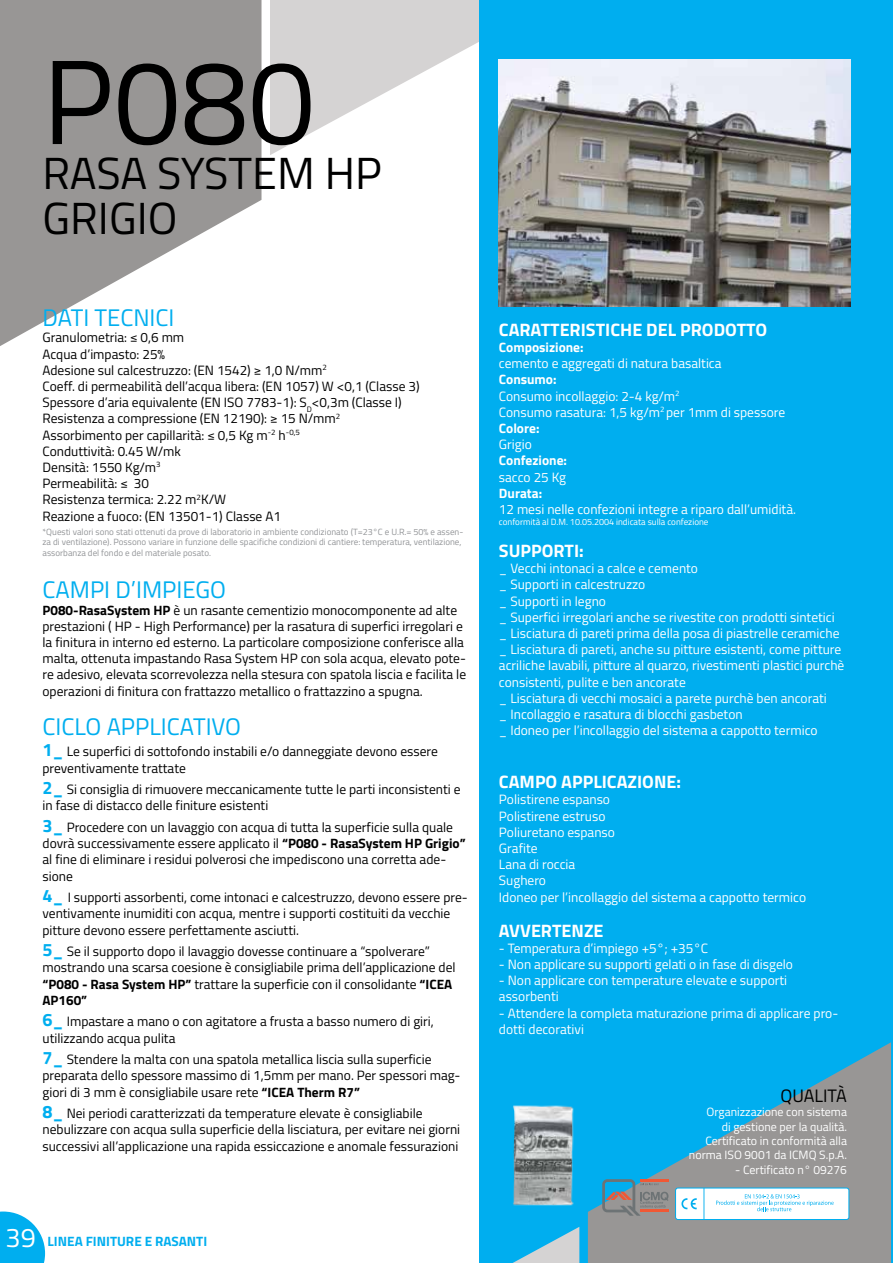
<style>
.page{position:relative;width:893px;height:1263px;background:#fff}
.page>*{position:absolute;margin:0;border:0;box-sizing:border-box;transform-origin:0 0}
.t1{font:120px "Titillium Web";color:#000}
.t2{font:45px/45px "Titillium Web";color:#000}
.t3{font:24px "Titillium Web";color:#00aeef}
.t4{font:700 18px "Titillium Web";color:#fff}
.t5{font:18px "Titillium Web";color:#000}
.t6{font:13.5px/16.2px "Titillium Web";color:#000}
.t7{font:13.5px/16.2px "Titillium Web";color:#fff}
.t8{font:700 13.5px "Titillium Web";color:#fff}
.t9{font:700 13.5px "Titillium Web";color:#00aeef}
.t10{font:12px/14.4px "Titillium Web";color:#fff;text-align:right}
.t11{font:9px/10.8px "Titillium Web";color:#939598}
.t12{font:9px "Titillium Web";color:#fff}
.s1{font-weight:700}
.s2{font-weight:700;font-size:18px;color:#00aeef}
.s3{font-weight:400;font-size:27px;color:#fff}
</style>
<div class="page">
<svg style="left:270px;top:0;width:209px;height:155px"></svg>
<div style="left:479px;top:0;width:413px;height:1263px;background:#00aeef"></div>
<img style="left:499px;top:60px;width:351px;height:246px">
<svg style="left:588px;top:1042px;width:303px;height:221px;fill:#989695"></svg>
<svg style="left:513px;top:1227px;width:66px;height:36px"></svg>
<hr style="left:640px;top:1179px;width:29px;height:3px;background:#f15834">
<hr style="left:640px;top:1209px;width:29px;height:3px;background:#f15834">
<svg style="left:602px;top:1179px;width:66px;height:37px"></svg>
<svg style="left:0;top:0;width:261px;height:346px;fill:#989695"></svg>
<svg style="left:675px;top:1187px;width:174px;height:33px"></svg>
<svg style="left:676px;top:1188px;width:172px;height:31px;background:#eaf8fd"></svg>
<svg style="left:0;top:1211px;width:45px;height:52px"></svg>
<img style="left:513px;top:1086px;width:83px;height:141px">
<hr style="left:892px;top:0;width:1px;height:1263px;background:#00aeef">
<h1 class="t1" style="left:43px;top:14px;width:274px">P080</h1>
<h2 class="t2" style="left:43px;top:149px;width:341px">RASA SYSTEM HP<br>GRIGIO</h2>
<h3 class="t3" style="left:43px;top:300px;width:133px">DATI TECNICI</h3>
<p class="t6" style="left:43px;top:329px;width:379px">Granulometria: ≤ 0,6 mm<br>Acqua d’impasto: 25%<br>Adesione sul calcestruzzo: (EN 1542) ≥ 1,0 N/mm<sup>2<br></sup>Coeff. di permeabilità dell’acqua libera: (EN 1057) W &lt;0,1 (Classe 3)<br>Spessore d’aria equivalente (EN ISO 7783-1): S<sub>D</sub>&lt;0,3m (Classe I)<br>Resistenza a compressione (EN 12190): ≥ 15 N/mm<sup>2<br></sup>Assorbimento per capillarità: ≤ 0,5 Kg m<sup>-2</sup> h<sup>-0,5<br></sup>Conduttività: 0.45 W/mk<br>Densità: 1550 Kg/m<sup>3<br></sup>Permeabilità: ≤ 30<br>Resistenza termica: 2.22 m<sup>2</sup>K/W<br>Reazione a fuoco: (EN 13501-1) Classe A1</p>
<p class="t11" style="left:43px;top:526px;width:422px">*Questi valori sono stati ottenuti da prove di laboratorio in ambiente condizionato (T=23°C e U.R.= 50% e assen&shy;za di ventilazione). Possono variare in funzione delle spacifiche condizioni di cantiere: temperatura, ventilazione, assorbanza del fondo e del materiale posato.</p>
<h3 class="t3" style="left:43px;top:572px;width:185px">CAMPI D’IMPIEGO</h3>
<p class="t6" style="left:43px;top:601px;width:425px"><span class="s1">P080-RasaSystem HP</span> è un rasante cementizio monocomponente ad alte prestazioni ( HP - High Performance) per la rasatura di superfici irregolari e la finitura in interno ed esterno. La particolare composizione conferisce alla malta, ottenuta impastando Rasa System HP con sola acqua, elevato pote&shy;re adesivo, elevata scorrevolezza nella stesura con spatola liscia e facilita le operazioni di finitura con frattazzo metallico o frattazzino a spugna.</p>
<h3 class="t3" style="left:43px;top:709px;width:200px">CICLO APPLICATIVO</h3>
<p class="t6" style="left:43px;top:743px;width:397px"><span class="s2">1_</span> Le superfici di sottofondo instabili e/o danneggiate devono essere preventivamente trattate</p>
<p class="t6" style="left:43px;top:781px;width:419px"><span class="s2">2_</span> Si consiglia di rimuovere meccanicamente tutte le parti inconsistenti e in fase di distacco delle finiture esistenti</p>
<p class="t6" style="left:43px;top:818px;width:425px"><span class="s2">3_</span> Procedere con un lavaggio con acqua di tutta la superficie sulla quale dovrà successivamente essere applicato il <span class="s1">“P080 - RasaSystem HP Grigio” </span>al fine di eliminare i residui polverosi che impediscono una corretta ade&shy;sione</p>
<p class="t6" style="left:43px;top:889px;width:427px"><span class="s2">4_</span> I supporti assorbenti, come intonaci e calcestruzzo, devono essere pre&shy;ventivamente inumiditi con acqua, mentre i supporti costituiti da vecchie pitture devono essere perfettamente asciutti.</p>
<p class="t6" style="left:43px;top:943px;width:415px"><span class="s2">5_</span> Se il supporto dopo il lavaggio dovesse continuare a “spolverare” mostrando una scarsa coesione è consigliabile prima dell’applicazione del <span class="s1">“P080 - Rasa System HP”</span> trattare la superficie con il consolidante <span class="s1">“ICEA AP160”</span></p>
<p class="t6" style="left:43px;top:1013px;width:393px"><span class="s2">6_</span> Impastare a mano o con agitatore a frusta a basso numero di giri, utilizzando acqua pulita</p>
<p class="t6" style="left:43px;top:1051px;width:419px"><span class="s2">7_</span> Stendere la malta con una spatola metallica liscia sulla superficie preparata dello spessore massimo di 1,5mm per mano. Per spessori mag&shy;giori di 3 mm è consigliabile usare rete <span class="s1">“ICEA Therm R7”</span></p>
<p class="t6" style="left:43px;top:1105px;width:419px"><span class="s2">8_</span> Nei periodi caratterizzati da temperature elevate è consigliabile nebulizzare con acqua sulla superficie della lisciatura, per evitare nei giorni successivi all’applicazione una rapida essiccazione e anomale fessurazioni</p>
<p class="t9" style="left:6px;top:1231px;width:203px"><span class="s3">39</span> LINEA FINITURE E RASANTI</p>
<h3 class="t4" style="left:499px;top:316px;width:270px">CARATTERISTICHE DEL PRODOTTO</h3>
<p class="t8" style="left:499px;top:337px;width:86px">Composizione:</p>
<p class="t7" style="left:499px;top:355px;width:224px">cemento e aggregati di natura basaltica</p>
<p class="t7" style="left:499px;top:371px;width:288px"><span class="s1">Consumo:<br></span>Consumo incollaggio: 2-4 kg/m<sup>2<br></sup>Consumo rasatura: 1,5 kg/m<sup>2</sup> per 1mm di spessore<br><span class="s1">Colore:</span></p>
<p class="t7" style="left:499px;top:436px;width:34px">Grigio</p>
<p class="t8" style="left:499px;top:450px;width:70px">Confezione:</p>
<p class="t7" style="left:499px;top:468px;width:69px">sacco 25 Kg</p>
<p class="t8" style="left:499px;top:483px;width:45px">Durata:</p>
<p class="t7" style="left:499px;top:500px;width:299px">12 mesi nelle confezioni integre a riparo dall’umidità.</p>
<p class="t12" style="left:499px;top:515px;width:211px">conformità al D.M. 10.05.2004 indicata sulla confezione</p>
<h3 class="t4" style="left:499px;top:537px;width:86px">SUPPORTI:</h3>
<p class="t7" style="left:499px;top:560px;width:347px">_ Vecchi intonaci a calce e cemento<br>_ Supporti in calcestruzzo<br>_ Supporti in legno<br>_ Superfici irregolari anche se rivestite con prodotti sintetici _ Lisciatura di pareti prima della posa di piastrelle ceramiche _ Lisciatura di pareti, anche su pitture esistenti, come pitture acriliche lavabili, pitture al quarzo, rivestimenti plastici purchè consistenti, pulite e ben ancorate<br>_ Lisciatura di vecchi mosaici a parete purchè ben ancorati<br>_ Incollaggio e rasatura di blocchi gasbeton<br>_ Idoneo per l’incollaggio del sistema a cappotto termico</p>
<h3 class="t4" style="left:499px;top:768px;width:184px">CAMPO APPLICAZIONE:</h3>
<p class="t7" style="left:499px;top:791px;width:309px">Polistirene espanso<br>Polistirene estruso<br>Poliuretano espanso<br>Grafite<br>Lana di roccia<br>Sughero<br>Idoneo per l’incollaggio del sistema a cappotto termico</p>
<h3 class="t4" style="left:499px;top:916px;width:106px">AVVERTENZE</h3>
<p class="t7" style="left:499px;top:939px;width:211px">- Temperatura d’impiego +5°; +35°C</p>
<p class="t7" style="left:499px;top:955px;width:296px">- Non applicare su supporti gelati o in fase di disgelo</p>
<p class="t7" style="left:499px;top:972px;width:290px">- Non applicare con temperature elevate e supporti assorbenti</p>
<p class="t7" style="left:499px;top:1004px;width:341px">- Attendere la completa maturazione prima di applicare pro&shy;dotti decorativi</p>
<h3 class="t5" style="left:780px;top:1082px;width:68px">QUALITÀ</h3>
<p class="t10" style="left:689px;top:1104px;width:160px">Organizzazione con sistema<br>di gestione per la qualità.<br>Certificato in conformità alla norma ISO 9001 da ICMQ S.p.A.</p>
<p class="t10" style="left:735px;top:1162px;width:113px">- Certificato n° 09276</p>
</div>
